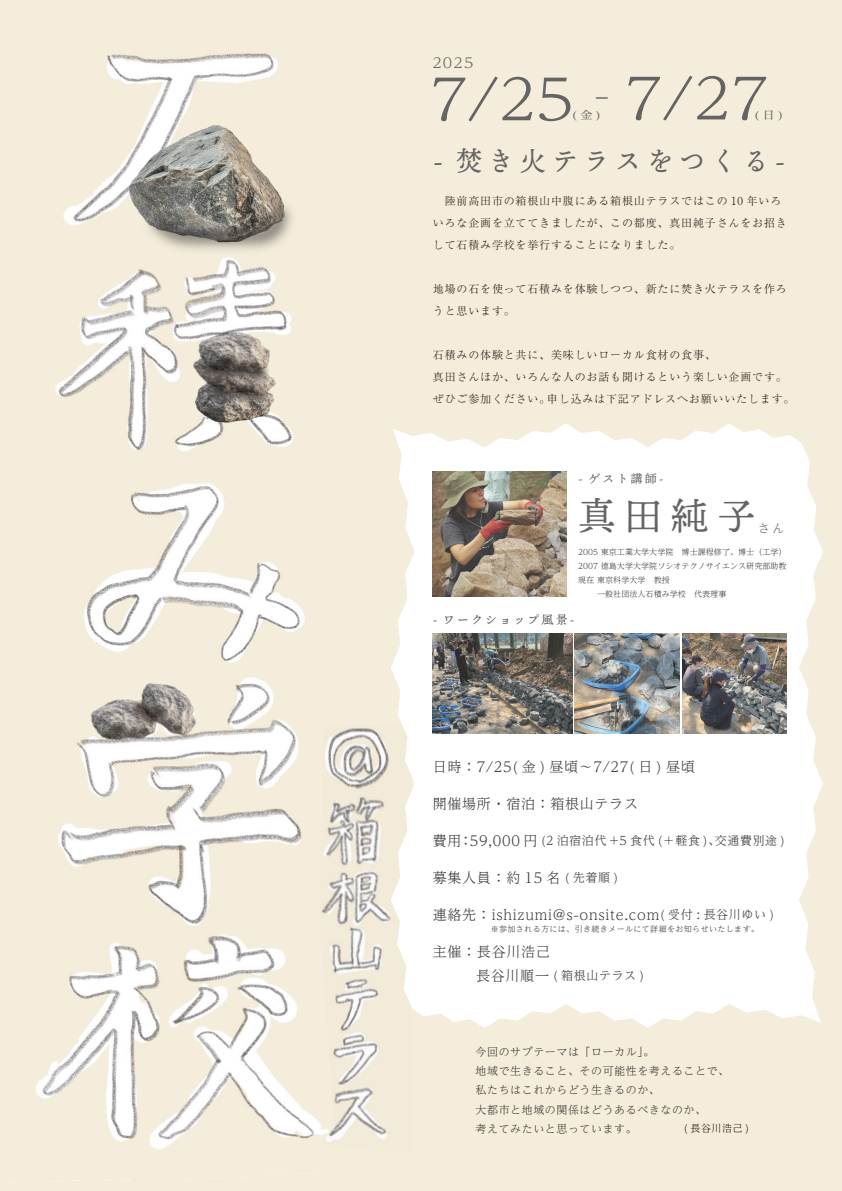
<style>
.page{position:relative;width:842px;height:1191px;background:#fff}
.page>*{position:absolute;margin:0;border:0;box-sizing:border-box;transform-origin:0 0}
.t1{font:300 56.3px "UD Reimin Pr 6 N";color:#656464;scale:1.1 1}
.t2{font:38px "Ten Mincho Text";color:#656464}
.t3{font:27.4px "Ten Mincho Text";letter-spacing:.225em;color:#656464;scale:.95 1}
.t4{font:300 14px "UD Reimin Pr 6 N";letter-spacing:.05em;color:#3e3a39}
.t5{font:300 14px "UD Reimin Pr 6 N";color:#656464;scale:1.1 1}
.t6{font:300 12px "UD Reimin Pr 6 N";letter-spacing:.05em;color:#3e3a39}
.t7{font:12px "Ten Mincho Text";letter-spacing:.175em;color:#595757}
.t8{font:12px "Ten Mincho Text";letter-spacing:.175em;color:#656464}
.t9{font:300 12px "UD Reimin Pr 6 N";color:#656464}
.t10{font:300 11px/22px "Ryumin Pr 6 N";letter-spacing:.075em;color:#221815}
.t11{font:300 11px/19.2px "UD Reimin Pr 6 N";letter-spacing:.05em;color:#3e3a39}
.t12{font:500 10.9px "Sawarabi Mincho";color:#656464;scale:1.1 1}
.t13{font:300 10px "UD Reimin Pr 6 N";letter-spacing:.05em;color:#221815}
.t14{font:300 8px/14px "UD Reimin Pr 6 N";letter-spacing:.01em;color:#3e3a39}
.t15{font:300 8px "UD Reimin Pr 6 N";letter-spacing:.05em;color:#3e3a39}
.s1{font-size:14px}
.s2{font-size:12px}
</style>
<div class="page">
<img style="left:0;top:0;width:832px;height:1191px">
<img style="left:319px;top:725px;width:93px;height:427px">
<svg style="left:391px;top:423px;width:432px;height:605px"></svg>
<svg style="left:596px;top:97px;width:12px;height:2px"></svg>
<img style="left:433px;top:471px;width:134px;height:126px">
<img style="left:575px;top:633px;width:105px;height:100px">
<img style="left:115px;top:102px;width:185px;height:166px">
<img style="left:85px;top:690px;width:14px;height:62px">
<img style="left:433px;top:633px;width:139px;height:100px">
<img style="left:682px;top:633px;width:104px;height:100px">
<img style="left:174px;top:344px;width:128px;height:91px">
<img style="left:117px;top:173px;width:204px;height:105px">
<img style="left:167px;top:320px;width:133px;height:94px">
<img style="left:194px;top:326px;width:84px;height:56px">
<img style="left:99px;top:666px;width:93px;height:94px">
<img style="left:128px;top:674px;width:83px;height:71px">
<p class="t5" style="left:432px;top:52px;width:39px">2025</p>
<h1 class="t1" style="left:430px;top:53px;width:132px">7/25</h1>
<p class="t12" style="left:571px;top:107px;width:30px">(金)</p>
<h1 class="t1" style="left:625px;top:52px;width:132px">7/27</h1>
<p class="t12" style="left:753px;top:107px;width:30px">(日)</p>
<h3 class="t3" style="left:433px;top:145px;width:373px">- 焚き火テラスをつくる-</h3>
<p class="t10" style="left:433px;top:189px;width:355px">　陸前高田市の箱根山中腹にある箱根山テラスではこの 10 年いろいろな企画を立ててきましたが、この都度、真田純子さんをお招きして石積み学校を挙行することになりました。</p>
<p class="t10" style="left:433px;top:277px;width:355px">地場の石を使って石積みを体験しつつ、新たに焚き火テラスを作ろうと思います。</p>
<p class="t10" style="left:433px;top:343px;width:363px">石積みの体験と共に、美味しいローカル食材の食事、<br>真田さんほか、いろんな人のお話も聞けるという楽しい企画です。ぜひご参加ください。申し込みは下記アドレスへお願いいたします。</p>
<p class="t8" style="left:578px;top:471px;width:87px">- ゲスト講師-</p>
<h2 class="t2" style="left:578px;top:495px;width:179px">真田純子</h2>
<p class="t9" style="left:758px;top:518px;width:28px">さん</p>
<p class="t14" style="left:578px;top:544px;width:210px">2005 東京工業大学大学院　博士課程修了、博士（工学）<br>2007 徳島大学大学院ソシオテクノサイエンス研究部助教現在 東京科学大学　教授<br>　　 一般社団法人石積み学校　代表理事</p>
<p class="t7" style="left:433px;top:612px;width:143px">- ワークショップ風景-</p>
<p class="t4" style="left:433px;top:755px;width:263px">日時：7/25( 金 ) 昼頃～7/27( 日 ) 昼頃</p>
<p class="t4" style="left:433px;top:792px;width:207px">開催場所・宿泊：箱根山テラス</p>
<p class="t6" style="left:433px;top:830px;width:353px"><span class="s1">費用：59,000 円</span> (2 泊宿泊代 +5 食代 (＋軽食 )、交通費別途 )</p>
<p class="t4" style="left:433px;top:866px;width:187px">募集人員：約 15 名 <span class="s2">( 先着順 )</span></p>
<p class="t4" style="left:433px;top:903px;width:343px">連絡先：ishizumi@s-onsite.com<span class="s2">( 受付 : 長谷川ゆい )</span></p>
<p class="t4" style="left:433px;top:940px;width:118px">主催：長谷川浩己</p>
<p class="t15" style="left:491px;top:922px;width:270px">※参加される方には、引き続きメールにて詳細をお知らせいたします。</p>
<p class="t6" style="left:447px;top:966px;width:199px"><span class="s1">　　長谷川順一</span> ( 箱根山テラス )</p>
<p class="t11" style="left:476px;top:1041px;width:255px">今回のサブテーマは「ローカル」。<br>地域で生きること、その可能性を考えることで、私たちはこれからどう生きるのか、<br>大都市と地域の関係はどうあるべきなのか、<br>考えてみたいと思っています。</p>
<p class="t13" style="left:684px;top:1120px;width:67px">( 長谷川浩己 )</p>
</div>
